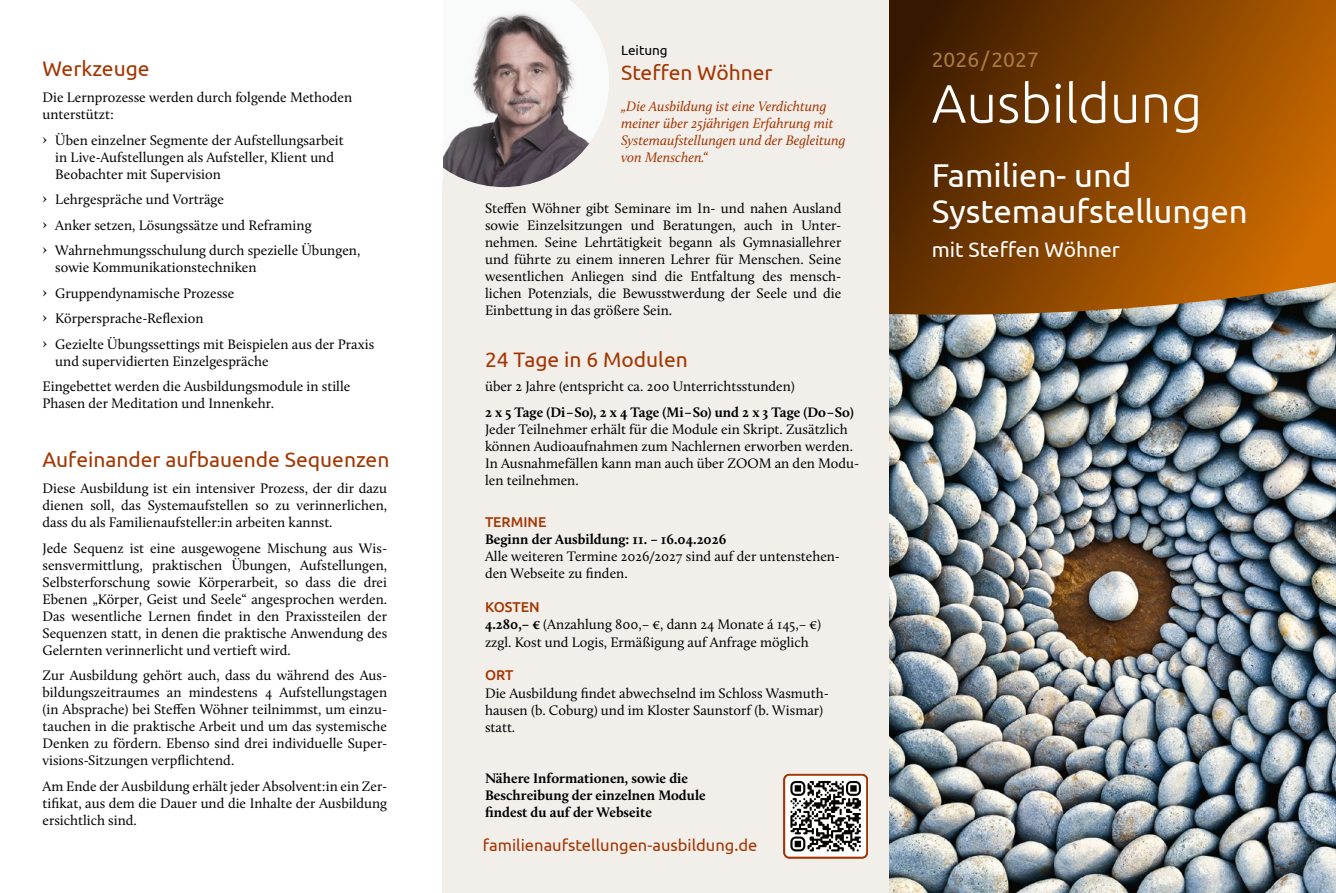
<style>
.page{position:relative;width:1336px;height:893px;background:#fff}
.page>*{position:absolute;margin:0;border:0;box-sizing:border-box;transform-origin:0 0}
.t1{font:300 54px "Ubuntu";color:#fff}
.t2{font:33px/36px "Ubuntu";color:#fff}
.t3{font:21px "Ubuntu";color:#a33601}
.t4{font:21px "Ubuntu";color:#fff}
.t5{font:21px "Ubuntu";color:#aa7c43}
.t6{font:16.5px "Ubuntu";color:#a33601}
.t7{font:14.25px/17px "Calluna";color:#000}
.t8{font:700 14.25px/17px "Calluna";color:#000}
.t9{font:italic 14.25px/17px "Calluna";color:#a33601}
.t10{font:500 14.25px "Ubuntu";color:#a33601}
.t11{font:13.5px "Ubuntu";color:#000}
.s1{font-weight:700}
</style>
<div class="page">
<img style="left:889px;top:315px;width:446px;height:578px">
<svg style="left:889px;top:0;width:446px;height:315px;background:#864604"></svg>
<div style="left:442px;top:0;width:447px;height:893px;background:#f2eeea"></div>
<img style="left:442px;top:0;width:167px;height:187px">
<svg style="left:784px;top:775px;width:82px;height:82px;background:#a5a4a3"></svg>
<div style="left:783px;top:774px;width:84px;height:84px;border:2px solid #a33601;border-radius:5px"></div>
<svg style="left:790px;top:781px;width:70px;height:32px;background:#848381"></svg>
<h3 class="t3" style="left:43px;top:56px;width:109px">Werkzeuge</h3>
<p class="t7" style="left:43px;top:89px;width:311px">Die Lernprozesse werden durch folgende Methoden unterstützt:</p>
<p class="t7" style="left:55px;top:131px;width:290px;text-indent:-13px">- Üben einzelner Segmente der Aufstellungsarbeit in Live-Aufstellungen als Aufsteller, Klient und<br>Beobachter mit Supervision</p>
<p class="t7" style="left:43px;top:191px;width:183px">- Lehrgespräche und Vorträge</p>
<p class="t7" style="left:43px;top:216px;width:270px">- Anker setzen, Lösungssätze und Reframing</p>
<p class="t7" style="left:55px;top:242px;width:306px;text-indent:-13px">- Wahrnehmungsschulung durch spezielle Übungen, sowie Kommunikationstechniken</p>
<p class="t7" style="left:43px;top:284px;width:193px">- Gruppendynamische Prozesse</p>
<p class="t7" style="left:43px;top:310px;width:162px">- Körpersprache-Reflexion</p>
<p class="t7" style="left:55px;top:335px;width:320px;text-indent:-13px">- Gezielte Übungssettings mit Beispielen aus der Praxis und supervidierten Einzelgespräche</p>
<p class="t7" style="left:43px;top:378px;width:309px">Eingebettet werden die Ausbildungsmodule in stille<br>Phasen der Meditation und Innenkehr.</p>
<h3 class="t3" style="left:43px;top:447px;width:348px">Aufeinander aufbauende Sequenzen</h3>
<p class="t7" style="left:43px;top:480px;width:346px;text-align:justify">Diese Ausbildung ist ein intensiver Prozess, der dir dazu dienen soll, das Systemaufstellen so zu verinnerlichen, dass du als Familienaufsteller:in arbeiten kannst.</p>
<p class="t7" style="left:43px;top:539px;width:346px;text-align:justify">Jede Sequenz ist eine ausgewogene Mischung aus Wis&shy;sensvermittlung, praktischen Übungen, Aufstellungen, Selbsterforschung sowie Körperarbeit, so dass die drei Ebenen „Körper, Geist und Seele“ angesprochen werden.<br>Das wesentliche Lernen findet in den Praxissteilen der Sequenzen statt, in denen die praktische Anwendung des Gelernten verinnerlicht und vertieft wird.</p>
<p class="t7" style="left:43px;top:667px;width:346px;text-align:justify">Zur Ausbildung gehört auch, dass du während des Aus&shy;bildungszeitraumes an mindestens 4 Aufstellungstagen (in Absprache) bei Steffen Wöhner teilnimmst, um einzu&shy;tauchen in die praktische Arbeit und um das systemische Denken zu fördern. Ebenso sind drei individuelle Super&shy;visions-Sitzungen verpflichtend.</p>
<p class="t7" style="left:43px;top:777px;width:346px;text-align:justify">Am Ende der Ausbildung erhält jeder Absolvent:in ein Zer&shy;tifikat, aus dem die Dauer und die Inhalte der Ausbildung ersichtlich sind.</p>
<p class="t11" style="left:621px;top:42px;width:48px">Leitung</p>
<h3 class="t3" style="left:621px;top:60px;width:153px">Steffen Wöhner</h3>
<p class="t9" style="left:621px;top:97px;width:226px">„Die Ausbildung ist eine Verdichtung meiner über 25jährigen Erfahrung mit Systemaufstellungen und der Begleitung von Menschen.“</p>
<p class="t7" style="left:485px;top:199px;width:358px;text-align:justify">Steffen Wöhner gibt Seminare im In- und nahen Ausland sowie Einzelsitzungen und Beratungen, auch in Unter&shy;nehmen. Seine Lehrtätigkeit begann als Gymnasiallehrer und führte zu einem inneren Lehrer für Menschen. Seine wesentlichen Anliegen sind die Entfaltung des mensch&shy;lichen Potenzials, die Bewusstwerdung der Seele und die Einbettung in das größere Sein.</p>
<h3 class="t3" style="left:485px;top:347px;width:204px">24 Tage in 6 Modulen</h3>
<p class="t7" style="left:485px;top:378px;width:311px">über 2 Jahre (entspricht ca. 200 Unterrichtsstunden)</p>
<p class="t8" style="left:485px;top:403px;width:370px">2 x 5 Tage (Di–So), 2 x 4 Tage (Mi–So) und 2 x 3 Tage (Do–So)</p>
<p class="t7" style="left:485px;top:420px;width:375px">Jeder Teilnehmer erhält für die Module ein Skript. Zusätzlich können Audioaufnahmen zum Nachlernen erworben werden.<br>In Ausnahmefällen kann man auch über ZOOM an den Modu&shy;len teilnehmen.</p>
<p class="t10" style="left:485px;top:513px;width:63px">TERMINE</p>
<p class="t8" style="left:485px;top:531px;width:242px">Beginn der Ausbildung: 11. – 16.04.2026</p>
<p class="t7" style="left:485px;top:548px;width:356px">Alle weiteren Termine 2026/2027 sind auf der untenstehen&shy;den Webseite zu finden.</p>
<p class="t10" style="left:485px;top:598px;width:56px">KOSTEN</p>
<p class="t7" style="left:485px;top:616px;width:337px"><span class="s1">4.280,– €</span> (Anzahlung 800,– €, dann 24 Monate á 145,– €) zzgl. Kost und Logis, Ermäßigung auf Anfrage möglich</p>
<p class="t7" style="left:485px;top:684px;width:345px">Die Ausbildung findet abwechselnd im Schloss Wasmuth&shy;hausen (b. Coburg) und im Kloster Saunstorf (b. Wismar) statt.</p>
<p class="t10" style="left:485px;top:666px;width:30px">ORT</p>
<p class="t8" style="left:485px;top:770px;width:222px">Nähere Informationen, sowie die<br>Beschreibung der einzelnen Module findest du auf der Webseite</p>
<p class="t6" style="left:483px;top:835px;width:276px">familienaufstellungen-ausbildung.de</p>
<h3 class="t5" style="left:931px;top:47px;width:109px">2026/2027</h3>
<h1 class="t1" style="left:931px;top:71px;width:272px">Ausbildung</h1>
<h2 class="t2" style="left:931px;top:156px;width:317px">Familien- und<br>Systemaufstellungen</h2>
<h3 class="t4" style="left:931px;top:237px;width:190px">mit Steffen Wöhner</h3>
</div>
